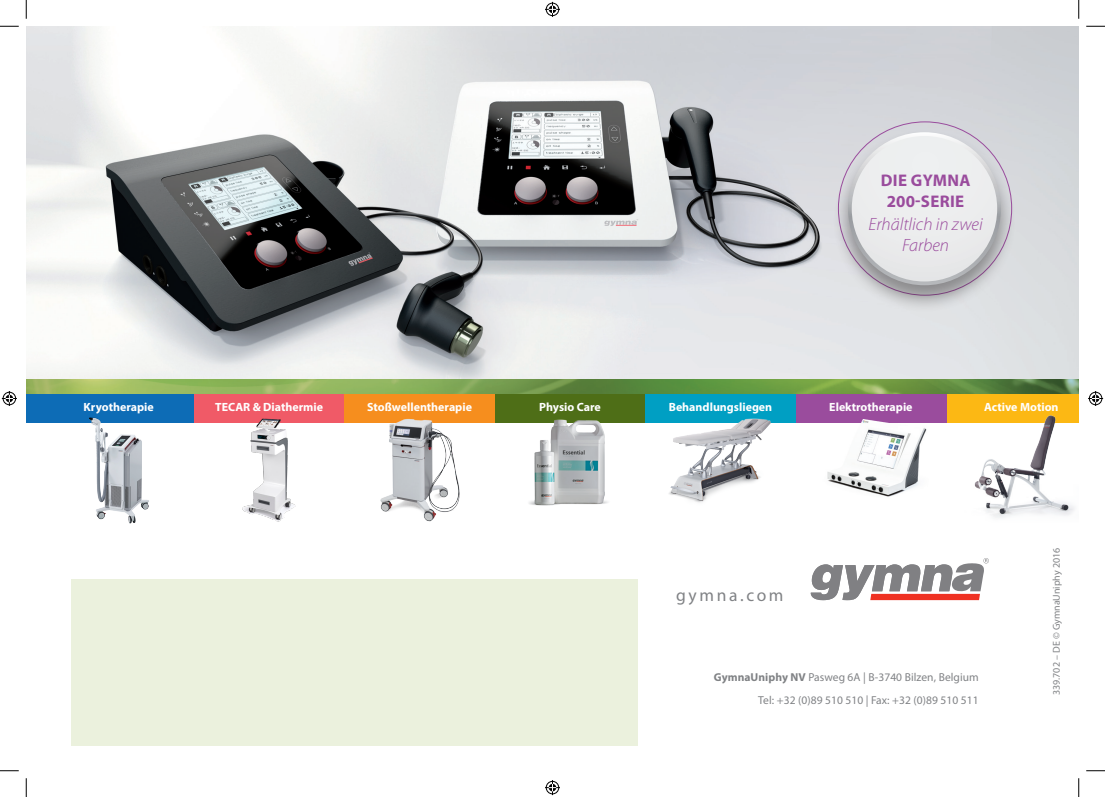
<style>
.page{position:relative;width:1105px;height:797px;background:#fff}
.page>*{position:absolute;margin:0;border:0;box-sizing:border-box;transform-origin:0 0}
.t1{font:italic 300 17.75px/20.6px "Myriad Pro";color:#9a4c9d;text-align:center}
.t2{font:17.5px "Myriad Pro";letter-spacing:.15em;color:#808285}
.t3{font:700 16.88px "Myriad Pro";letter-spacing:.02em;color:#9a4c9d}
.heading_01{font:700 12px "Myriad Pro";color:#fff}
.t4{font:11.5px "Myriad Pro";letter-spacing:.005em;color:#808285}
.titre_image{font:10px "Myriad Pro";color:#808285}
.s1{font-weight:700}
</style>
<div class="page">
<img style="left:26px;top:26px;width:1053px;height:353px">
<svg style="left:811px;top:558px;width:178px;height:42px"></svg>
<div style="left:71px;top:579px;width:567px;height:167px;background:#ebf1dd"></div>
<img style="left:26px;top:379px;width:1053px;height:15px">
<img style="left:820px;top:422px;width:115px;height:75px">
<div style="left:946px;top:394px;width:133px;height:28px;background:#fcb814"></div>
<div style="left:26px;top:394px;width:168px;height:28px;background:#0d6cb6"></div>
<div style="left:194px;top:394px;width:151px;height:28px;background:#f05a67"></div>
<div style="left:345px;top:394px;width:150px;height:28px;background:#f68e1e"></div>
<div style="left:495px;top:394px;width:151px;height:28px;background:#4e6e17"></div>
<div style="left:646px;top:394px;width:150px;height:28px;background:#009fc3"></div>
<div style="left:796px;top:394px;width:150px;height:28px;background:#9a4c9d"></div>
<img style="left:232px;top:418px;width:77px;height:104px">
<img style="left:648px;top:418px;width:145px;height:85px">
<img style="left:363px;top:389px;width:106px;height:133px">
<img style="left:965px;top:416px;width:114px;height:102px">
<img style="left:522px;top:419px;width:101px;height:87px">
<img style="left:84px;top:417px;width:77px;height:107px">
<img style="left:89px;top:418px;width:8px;height:65px">
<img style="left:839px;top:419px;width:24px;height:49px">
<div style="left:833px;top:129px;width:183px;height:184px;background:#231f20;opacity:.45"></div>
<svg style="left:848px;top:132px;width:153px;height:153px;background:#c4c3c8"></svg>
<div style="left:852px;top:136px;width:145px;height:145px;background:#ecedee;border-radius:73px"></div>
<svg style="left:0;top:25px;width:19px;height:2px"></svg>
<svg style="left:1086px;top:25px;width:19px;height:2px"></svg>
<svg style="left:0;top:770px;width:19px;height:1px"></svg>
<svg style="left:1086px;top:770px;width:19px;height:1px"></svg>
<svg style="left:25px;top:0;width:2px;height:19px"></svg>
<svg style="left:25px;top:778px;width:2px;height:19px"></svg>
<svg style="left:1078px;top:0;width:1px;height:19px"></svg>
<svg style="left:1078px;top:778px;width:1px;height:19px"></svg>
<svg style="left:545px;top:2px;width:15px;height:15px"></svg>
<svg style="left:545px;top:780px;width:15px;height:15px"></svg>
<svg style="left:2px;top:391px;width:15px;height:15px"></svg>
<svg style="left:1088px;top:391px;width:15px;height:15px"></svg>
<p class="t3" style="left:881px;top:169px;width:91px">DIE GYMNA</p>
<p class="t3" style="left:887px;top:190px;width:79px">200-SERIE</p>
<p class="t1" style="left:868px;top:214px;width:116px">Erhältlich in zwei<br>Farben</p>
<p class="heading_01" style="left:84px;top:399px;width:72px">Kryotherapie</p>
<p class="heading_01" style="left:215px;top:399px;width:109px">TECAR &amp; Diathermie</p>
<p class="heading_01" style="left:367px;top:399px;width:106px">Stoßwellentherapie</p>
<p class="heading_01" style="left:539px;top:399px;width:63px">Physio Care</p>
<p class="heading_01" style="left:669px;top:399px;width:105px">Behandlungsliegen</p>
<p class="heading_01" style="left:829px;top:399px;width:85px">Elektrotherapie</p>
<p class="heading_01" style="left:984px;top:399px;width:76px">Active Motion</p>
<p class="t2" style="left:676px;top:584px;width:109px">gymna.com</p>
<p class="t4" style="left:714px;top:670px;width:266px"><span class="s1">GymnaUniphy NV</span> Pasweg 6A | B-3740 Bilzen, Belgium</p>
<p class="t4" style="left:758px;top:693px;width:222px">Tel: +32 (0)89 510 510 | Fax: +32 (0)89 510 511</p>
<p class="titre_image" style="left:1050px;top:695px;width:149px;rotate:-90deg">339.702 – DE © GymnaUniphy 2016</p>
</div>
